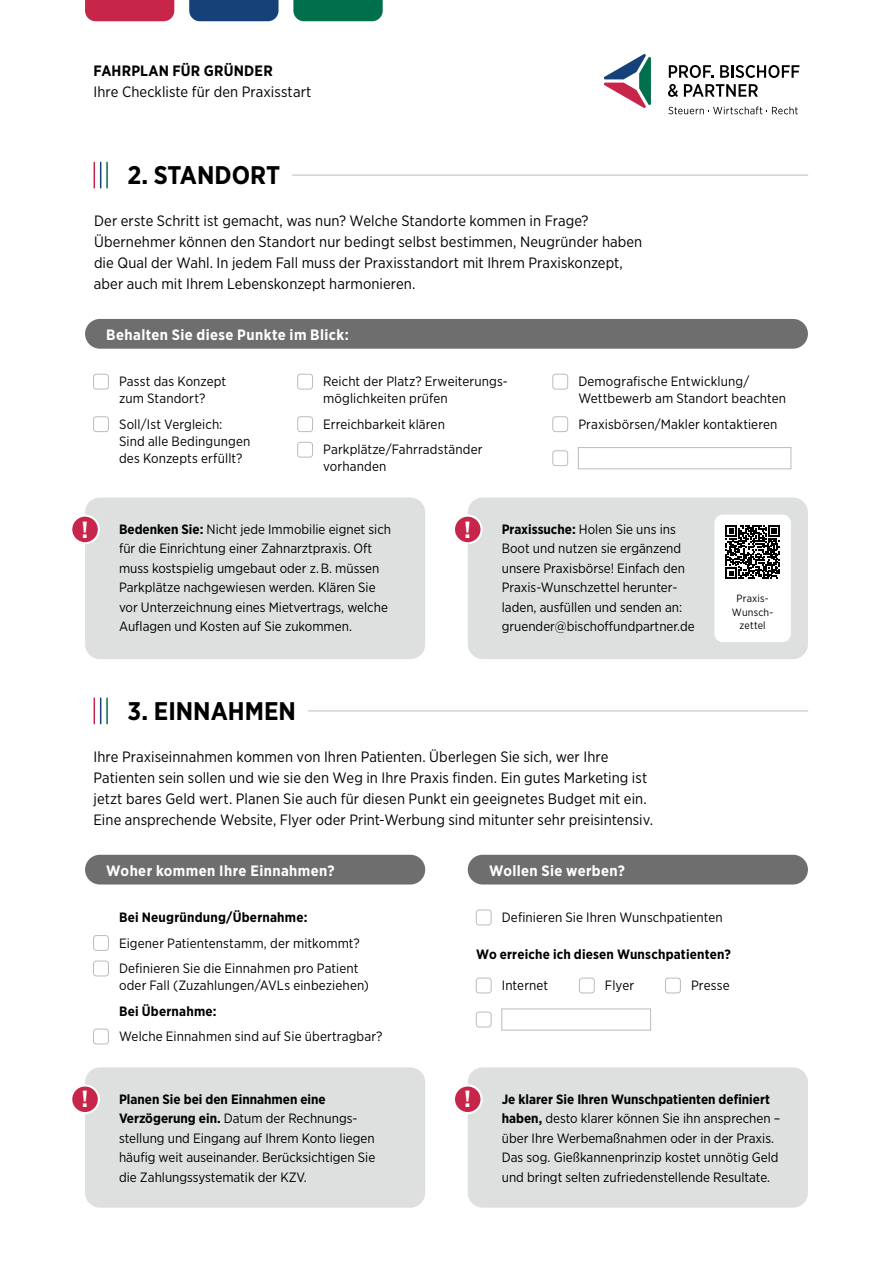
<style>
.page{position:relative;width:893px;height:1263px;background:#fff}
.page>*{position:absolute;margin:0;border:0;box-sizing:border-box;transform-origin:0 0}
.t1{font:700 25.5px "Gotham Narrow";color:#000}
.t2{font:700 23.4px "Gotham Narrow";color:#fff}
.t3{font:15px/21px "Gotham Narrow";letter-spacing:.005em;color:#000}
.t4{font:700 15px "Gotham Narrow";letter-spacing:.025em;color:#fff}
.t5{font:700 15px "Gotham Narrow";letter-spacing:.015em;color:#000}
.t6{font:13.5px/19.5px "Gotham Narrow";color:#000}
.t7{font:700 13.5px "Gotham Narrow";letter-spacing:.015em;color:#000}
.t8{font:10.5px/13.5px "Gotham Narrow";letter-spacing:.015em;color:#000;text-align:center}
.s1{font-weight:700}
</style>
<div class="page">
<div style="left:85px;top:1067px;width:340px;height:141px;background:#dedfdf;border-radius:15px"></div>
<div style="left:468px;top:1067px;width:340px;height:141px;background:#dedfdf;border-radius:15px"></div>
<div style="left:85px;top:497px;width:340px;height:162px;background:#dedfdf;border-radius:15px"></div>
<div style="left:468px;top:497px;width:340px;height:162px;background:#dedfdf;border-radius:15px"></div>
<div style="left:85px;top:319px;width:723px;height:30px;background:#6e6e6e;border-radius:15px"></div>
<div style="left:85px;top:855px;width:340px;height:29px;background:#6e6e6e;border-radius:15px"></div>
<div style="left:468px;top:855px;width:340px;height:29px;background:#6e6e6e;border-radius:15px"></div>
<svg style="left:94px;top:162px;width:7px;height:26px"></svg>
<hr style="left:106px;top:162px;width:2px;height:26px;background:#00704c">
<svg style="left:94px;top:698px;width:7px;height:26px"></svg>
<hr style="left:106px;top:698px;width:2px;height:26px;background:#00704c">
<div style="left:454px;top:1085px;width:28px;height:28px;background:#c7254a;border-radius:50%"></div>
<div style="left:453px;top:1084px;width:30px;height:30px;border:2px solid #fff;border-radius:50%"></div>
<div style="left:71px;top:1085px;width:28px;height:28px;background:#c7254a;border-radius:50%"></div>
<div style="left:70px;top:1084px;width:30px;height:30px;border:2px solid #fff;border-radius:50%"></div>
<div style="left:71px;top:516px;width:28px;height:27px;background:#c7254a;border-radius:50%"></div>
<div style="left:70px;top:514px;width:30px;height:30px;border:2px solid #fff;border-radius:50%"></div>
<div style="left:454px;top:516px;width:28px;height:27px;background:#c7254a;border-radius:50%"></div>
<div style="left:453px;top:514px;width:30px;height:30px;border:2px solid #fff;border-radius:50%"></div>
<div style="left:714px;top:514px;width:77px;height:128px;background:#fff;border-radius:9px"></div>
<svg style="left:725px;top:525px;width:55px;height:54px"></svg>
<div style="left:476px;top:978px;width:15px;height:15px;border:1px solid #bbbcbc;border-radius:3px"></div>
<div style="left:579px;top:978px;width:16px;height:15px;border:1px solid #bbbcbc;border-radius:3px"></div>
<div style="left:476px;top:910px;width:15px;height:15px;border:1px solid #bbbcbc;border-radius:3px"></div>
<div style="left:93px;top:935px;width:16px;height:16px;border:1px solid #bbbcbc;border-radius:3px"></div>
<div style="left:93px;top:961px;width:16px;height:15px;border:1px solid #bbbcbc;border-radius:3px"></div>
<div style="left:93px;top:1029px;width:16px;height:15px;border:1px solid #bbbcbc;border-radius:3px"></div>
<div style="left:476px;top:1012px;width:15px;height:15px;border:1px solid #bbbcbc;border-radius:3px"></div>
<div style="left:665px;top:978px;width:16px;height:15px;border:1px solid #bbbcbc;border-radius:3px"></div>
<div style="left:93px;top:374px;width:16px;height:15px;border:1px solid #bbbcbc;border-radius:3px"></div>
<div style="left:93px;top:416px;width:16px;height:16px;border:1px solid #bbbcbc;border-radius:3px"></div>
<div style="left:297px;top:442px;width:16px;height:15px;border:1px solid #bbbcbc;border-radius:3px"></div>
<div style="left:297px;top:374px;width:16px;height:15px;border:1px solid #bbbcbc;border-radius:3px"></div>
<div style="left:552px;top:374px;width:16px;height:15px;border:1px solid #bbbcbc;border-radius:3px"></div>
<div style="left:552px;top:416px;width:16px;height:16px;border:1px solid #bbbcbc;border-radius:3px"></div>
<div style="left:297px;top:416px;width:16px;height:16px;border:1px solid #bbbcbc;border-radius:3px"></div>
<div style="left:552px;top:450px;width:16px;height:16px;border:1px solid #bbbcbc;border-radius:3px"></div>
<div style="left:578px;top:447px;width:213px;height:22px;border:1px solid #bbbcbc"></div>
<div style="left:501px;top:1008px;width:150px;height:22px;border:1px solid #bbbcbc"></div>
<hr style="left:293px;top:175px;width:515px;height:1px;background:#bbbcbc">
<hr style="left:308px;top:710px;width:500px;height:1px;background:#bbbcbc">
<div style="left:85px;top:0;width:89px;height:21px;background:#c7254a"></div>
<div style="left:189px;top:0;width:90px;height:21px;background:#164178"></div>
<div style="left:293px;top:0;width:90px;height:21px;background:#00704c"></div>
<svg style="left:604px;top:54px;width:47px;height:54px"></svg>
<svg style="left:669px;top:65px;width:45px;height:13px"></svg>
<svg style="left:720px;top:65px;width:79px;height:13px"></svg>
<svg style="left:668px;top:84px;width:10px;height:13px"></svg>
<svg style="left:684px;top:84px;width:74px;height:13px"></svg>
<svg style="left:668px;top:107px;width:130px;height:7px"></svg>
<p class="t5" style="left:94px;top:62px;width:181px">FAHRPLAN FÜR GRÜNDER</p>
<p class="t3" style="left:94px;top:81px;width:219px">Ihre Checkliste für den Praxisstart</p>
<h1 class="t1" style="left:128px;top:159px;width:154px">2. STANDORT</h1>
<p class="t3" style="left:94px;top:210px;width:550px">Der erste Schritt ist gemacht, was nun? Welche Standorte kommen in Frage?<br>Übernehmer können den Standort nur bedingt selbst bestimmen, Neugründer haben die Qual der Wahl. In jedem Fall muss der Praxisstandort mit Ihrem Praxiskonzept, aber auch mit Ihrem Lebenskonzept harmonieren.</p>
<p class="t4" style="left:106px;top:325px;width:244px">Behalten Sie diese Punkte im Blick:</p>
<p class="t6" style="left:119px;top:373px;width:109px;line-height:17px">Passt das Konzept zum Standort?</p>
<p class="t6" style="left:119px;top:415px;width:133px;line-height:17px">Soll/Ist Vergleich:<br>Sind alle Bedingungen des Konzepts erfüllt?</p>
<p class="t6" style="left:323px;top:373px;width:185px;line-height:17px">Reicht der Platz? Erweiterungs&shy;möglichkeiten prüfen</p>
<p class="t6" style="left:323px;top:411px;width:161px;line-height:25.5px">Erreichbarkeit klären<br>Parkplätze/Fahrradständer</p>
<p class="t6" style="left:323px;top:457px;width:65px">vorhanden</p>
<p class="t6" style="left:578px;top:373px;width:209px;line-height:17px">Demografische Entwicklung/<br>Wettbewerb am Standort beachten</p>
<p class="t6" style="left:578px;top:414px;width:201px">Praxisbörsen/Makler kontaktieren</p>
<h2 class="t2" style="left:82px;top:514px;width:8px">!</h2>
<h2 class="t2" style="left:464px;top:514px;width:8px">!</h2>
<p class="t6" style="left:119px;top:519px;width:274px"><span class="s1">Bedenken Sie:</span> Nicht jede Immobilie eignet sich für die Einrichtung einer Zahnarztpraxis. Oft muss kostspielig umgebaut oder z. B. müssen Parkplätze nachgewiesen werden. Klären Sie vor Unterzeichnung eines Mietvertrags, welche Auflagen und Kosten auf Sie zukommen.</p>
<p class="t6" style="left:502px;top:519px;width:195px"><span class="s1">Praxissuche:</span> Holen Sie uns ins<br>Boot und nutzen sie ergänzend unsere Praxisbörse! Einfach den<br>Praxis-Wunschzettel herunter&shy;laden, ausfüllen und senden an: gruender@bischoffundpartner.de</p>
<h1 class="t1" style="left:128px;top:695px;width:170px">3. EINNAHMEN</h1>
<p class="t3" style="left:94px;top:746px;width:561px">Ihre Praxiseinnahmen kommen von Ihren Patienten. Überlegen Sie sich, wer Ihre Patienten sein sollen und wie sie den Weg in Ihre Praxis finden. Ein gutes Marketing ist jetzt bares Geld wert. Planen Sie auch für diesen Punkt ein geeignetes Budget mit ein.<br>Eine ansprechende Website, Flyer oder Print-Werbung sind mitunter sehr preisintensiv.</p>
<p class="t4" style="left:106px;top:861px;width:230px">Woher kommen Ihre Einnahmen?</p>
<p class="t4" style="left:489px;top:861px;width:137px">Wollen Sie werben?</p>
<p class="t8" style="left:732px;top:591px;width:42px">Praxis-<br>Wunsch&shy;zettel</p>
<p class="t7" style="left:119px;top:909px;width:190px">Bei Neugründung/Übernahme:</p>
<p class="t6" style="left:119px;top:930px;width:242px;line-height:25.5px">Eigener Patientenstamm, der mitkommt?<br>Definieren Sie die Einnahmen pro Patient</p>
<p class="t6" style="left:119px;top:975px;width:251px">oder Fall (Zuzahlungen/AVLs einbeziehen)</p>
<p class="t7" style="left:119px;top:1002px;width:99px">Bei Übernahme:</p>
<p class="t6" style="left:119px;top:1026px;width:265px">Welche Einnahmen sind auf Sie übertragbar?</p>
<p class="t6" style="left:502px;top:907px;width:222px">Definieren Sie Ihren Wunschpatienten</p>
<p class="t7" style="left:476px;top:946px;width:256px">Wo erreiche ich diesen Wunschpatienten?</p>
<p class="t6" style="left:502px;top:975px;width:48px">Internet</p>
<p class="t6" style="left:605px;top:975px;width:31px">Flyer</p>
<p class="t6" style="left:691px;top:975px;width:40px">Presse</p>
<h2 class="t2" style="left:82px;top:1084px;width:8px">!</h2>
<h2 class="t2" style="left:464px;top:1084px;width:8px">!</h2>
<p class="t6" style="left:119px;top:1089px;width:258px"><span class="s1">Planen Sie bei den Einnahmen eine Verzögerung ein.</span> Datum der Rechnungs&shy;stellung und Eingang auf Ihrem Konto liegen häufig weit auseinander. Berücksichtigen Sie die Zahlungssystematik der KZV.</p>
<p class="t6" style="left:502px;top:1089px;width:280px"><span class="s1">Je klarer Sie Ihren Wunschpatienten definiert haben,</span> desto klarer können Sie ihn ansprechen – über Ihre Werbemaßnahmen oder in der Praxis.<br>Das sog. Gießkannenprinzip kostet unnötig Geld und bringt selten zufriedenstellende Resultate.</p>
</div>
